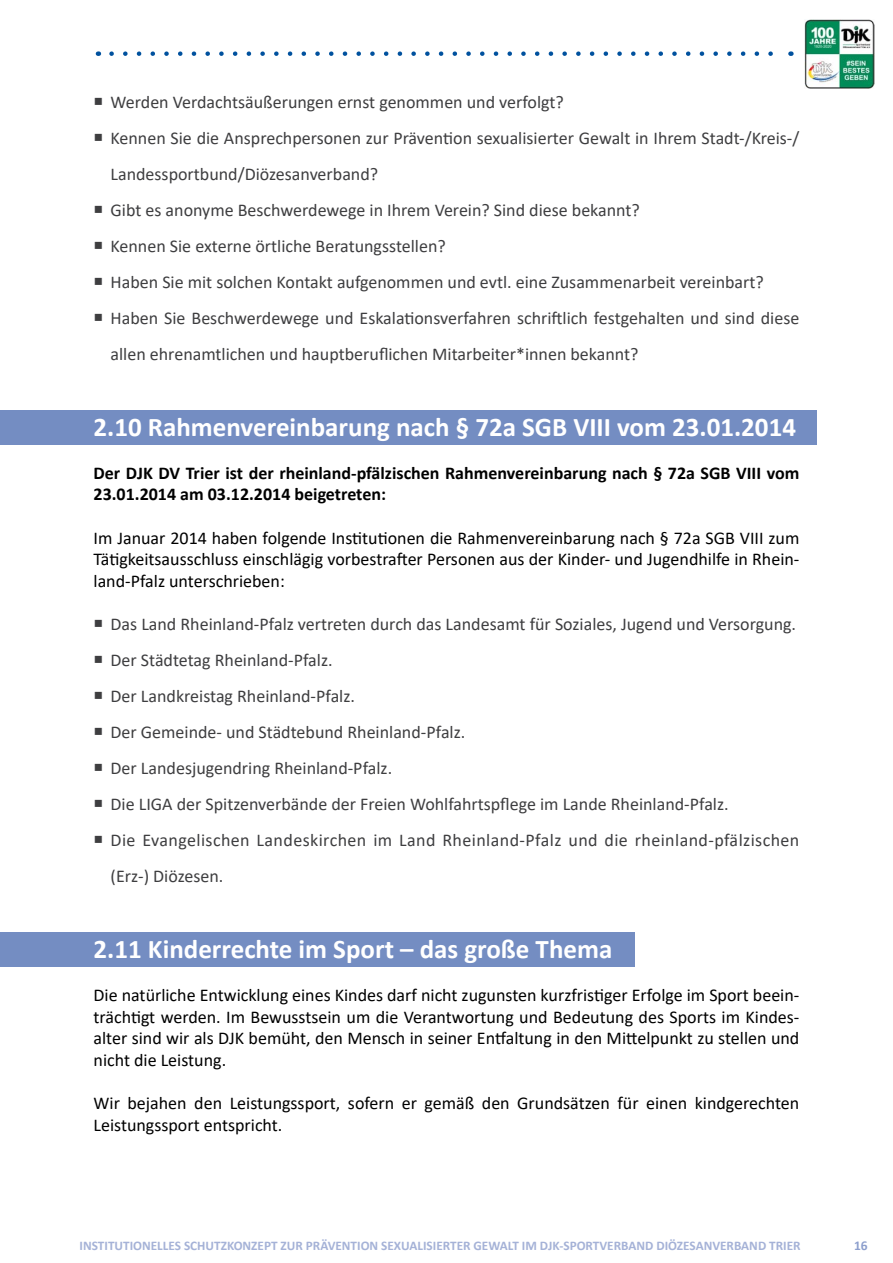
<style>
.page{position:relative;width:893px;height:1263px;background:#fff}
.page>*{position:absolute;margin:0;border:0;box-sizing:border-box;transform-origin:0 0}
.t1{font:700 27px "Calibri";color:#fff}
.t2{font:18px/36px "Calibri";color:#3e3e40}
.t3{font:18px/21.6px "Calibri";color:#000;text-align:justify}
.t4{font:700 18px/21.6px "Calibri";color:#000}
.t5{font:700 13.5px "Calibri";color:#8d9fcd}
.t6{font:700 13.2px "Calibri";color:#a5b2d7}
</style>
<div class="page">
<img style="left:805px;top:19px;width:69px;height:69px">
<svg style="left:112px;top:51px;width:661px;height:5px"></svg>
<div style="left:0;top:410px;width:816px;height:34px;background:#748dc2"></div>
<div style="left:0;top:932px;width:634px;height:34px;background:#748dc2"></div>
<p class="t2" style="left:111px;top:84px;width:690px">Werden Verdachtsäußerungen ernst genommen und verfolgt?<br>Kennen Sie die Ansprechpersonen zur Prävention sexualisierter Gewalt in Ihrem Stadt-/Kreis-/ Landessportbund/Diözesanverband?<br>Gibt es anonyme Beschwerdewege in Ihrem Verein? Sind diese bekannt?<br>Kennen Sie externe örtliche Beratungsstellen?<br>Haben Sie mit solchen Kontakt aufgenommen und evtl. eine Zusammenarbeit vereinbart?<br>Haben Sie Beschwerdewege und Eskalationsverfahren schriftlich festgehalten und sind diese allen ehrenamtlichen und hauptberuflichen Mitarbeiter*innen bekannt?</p>
<h1 class="t1" style="left:94px;top:408px;width:704px">2.10 Rahmenvereinbarung nach § 72a SGB VIII vom 23.01.2014</h1>
<p class="t4" style="left:94px;top:462px;width:707px">Der DJK DV Trier ist der rheinland-pfälzischen Rahmenvereinbarung nach § 72a SGB VIII vom<br>23.01.2014 am 03.12.2014 beigetreten:</p>
<p class="t3" style="left:94px;top:526px;width:707px">Im Januar 2014 haben folgende Institutionen die Rahmenvereinbarung nach § 72a SGB VIII zum Tätigkeitsausschluss einschlägig vorbestrafter Personen aus der Kinder- und Jugendhilfe in Rhein&shy;land-Pfalz unterschrieben:</p>
<p class="t2" style="left:111px;top:606px;width:690px">Das Land Rheinland-Pfalz vertreten durch das Landesamt für Soziales, Jugend und Versorgung.<br>Der Städtetag Rheinland-Pfalz.<br>Der Landkreistag Rheinland-Pfalz.<br>Der Gemeinde- und Städtebund Rheinland-Pfalz.<br>Der Landesjugendring Rheinland-Pfalz.<br>Die LIGA der Spitzenverbände der Freien Wohlfahrtspflege im Lande Rheinland-Pfalz.<br>Die Evangelischen Landeskirchen im Land Rheinland-Pfalz und die rheinland-pfälzischen (Erz-) Diözesen.</p>
<h1 class="t1" style="left:94px;top:930px;width:520px">2.11 Kinderrechte im Sport – das große Thema</h1>
<p class="t3" style="left:94px;top:984px;width:707px">Die natürliche Entwicklung eines Kindes darf nicht zugunsten kurzfristiger Erfolge im Sport beein&shy;trächtigt werden. Im Bewusstsein um die Verantwortung und Bedeutung des Sports im Kindes&shy;alter sind wir als DJK bemüht, den Mensch in seiner Entfaltung in den Mittelpunkt zu stellen und nicht die Leistung.</p>
<p class="t3" style="left:94px;top:1092px;width:707px">Wir bejahen den Leistungssport, sofern er gemäß den Grundsätzen für einen kindgerechten<br>Leistungssport entspricht.</p>
<p class="t6" style="left:80px;top:1236px;width:722px">INSTITUTIONELLES SCHUTZKONZEPT ZUR PRÄVENTION SEXUALISIERTER GEWALT IM DJK-SPORTVERBAND DIÖZESANVERBAND TRIER</p>
<p class="t5" style="left:854px;top:1236px;width:15px">16</p>
</div>
